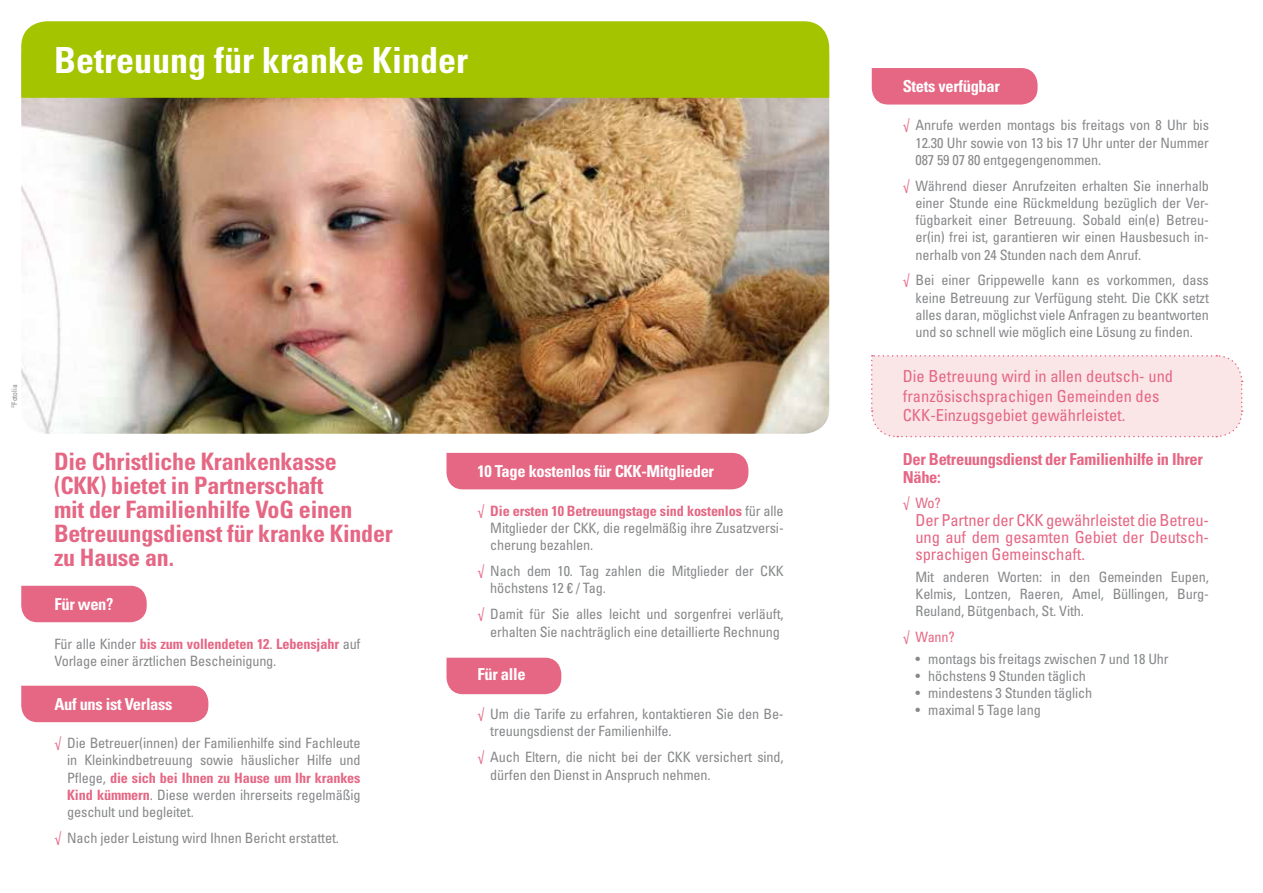
<style>
.page{position:relative;width:1263px;height:893px;background:#fff}
.page>*{position:absolute;margin:0;border:0;box-sizing:border-box;transform-origin:0 0}
.t1{font:700 condensed 36px "Univers LT Std";color:#fff}
.t2{font:700 condensed 24px/24px "Univers LT Std";letter-spacing:-.01em;color:#e56784}
.t3{font:condensed 16.5px/19.5px "Univers LT Std";color:#e56784}
.t4{font:700 condensed 16.5px "Univers LT Std";letter-spacing:-.02em;color:#fff}
.t5{font:700 condensed 16.5px/18px "Univers LT Std";letter-spacing:-.02em;color:#e56784}
.t6{font:condensed 14.25px/17.2px "Univers LT Std";letter-spacing:-.01em;color:#87888a;text-align:justify}
.t7{font:condensed 14.25px "Univers LT Std";letter-spacing:-.025em;color:#e56784}
.t8{font:condensed 7.5px "Univers LT Std";color:#87888a}
.s1{font-weight:700;color:#e56784}
.s2{color:#e56784}
</style>
<div class="page">
<div style="left:446px;top:453px;width:302px;height:36px;background:#e56784"></div>
<div style="left:872px;top:68px;width:165px;height:37px;background:#e56784"></div>
<div style="left:21px;top:686px;width:187px;height:36px;background:#e56784"></div>
<img style="left:21px;top:98px;width:808px;height:336px">
<div style="left:21px;top:21px;width:808px;height:77px;background:#a4c400"></div>
<div style="left:446px;top:658px;width:115px;height:36px;background:#e56784"></div>
<div style="left:21px;top:586px;width:126px;height:36px;background:#e56784"></div>
<div style="left:871px;top:355px;width:372px;height:83px;background:#fae5e7"></div>
<h1 class="t1" style="left:54px;top:38px;width:415px">Betreuung für kranke Kinder</h1>
<p class="t8" style="left:10px;top:408px;width:25px;rotate:-90deg"><sup>©</sup>Fotolia</p>
<h2 class="t2" style="left:54px;top:450px;width:340px">Die Christliche Krankenkasse (CKK) bietet in Partnerschaft<br>mit der Familienhilfe VoG einen<br>Betreuungsdienst für kranke Kinder zu Hause an.</h2>
<p class="t4" style="left:54px;top:594px;width:61px">Für wen?</p>
<p class="t6" style="left:54px;top:635px;width:308px">Für alle Kinder <span class="s1">bis zum vollendeten 12</span>. <span class="s1">Lebensjahr</span> auf<br>Vorlage einer ärztlichen Bescheinigung.</p>
<p class="t4" style="left:54px;top:694px;width:120px">Auf uns ist Verlass</p>
<p class="t6" style="left:67px;top:734px;width:295px;text-indent:-13px"><span class="s2">√</span> Die Betreuer(innen) der Familienhilfe sind Fachleute in Kleinkindbetreuung sowie häuslicher Hilfe und Pflege, <span class="s1">die sich bei Ihnen zu Hause um Ihr krankes Kind kümmern</span>. Diese werden ihrerseits regelmäßig geschult und begleitet.</p>
<p class="t6" style="left:54px;top:829px;width:286px"><span class="s2">√</span> Nach jeder Leistung wird Ihnen Bericht erstattet.</p>
<p class="t4" style="left:477px;top:461px;width:238px">10 Tage kostenlos für CKK-Mitglieder</p>
<p class="t6" style="left:490px;top:502px;width:295px;text-indent:-13px"><span class="s2">√</span> <span class="s1">Die ersten 10 Betreuungstage sind kostenlos</span> für alle Mitglieder der CKK, die regelmäßig ihre Zusatzversi&shy;cherung bezahlen.</p>
<p class="t6" style="left:490px;top:562px;width:295px;text-indent:-13px"><span class="s2">√</span> Nach dem 10. Tag zahlen die Mitglieder der CKK höchstens 12 € / Tag.</p>
<p class="t6" style="left:477px;top:604px;width:308px;line-height:18px;text-align:right"><span class="s2">√</span> Damit für Sie alles leicht und sorgenfrei verläuft, erhalten Sie nachträglich eine detaillierte Rechnung</p>
<p class="t4" style="left:477px;top:664px;width:50px">Für alle</p>
<p class="t6" style="left:490px;top:705px;width:295px;text-indent:-13px"><span class="s2">√</span> Um die Tarife zu erfahren, kontaktieren Sie den Be&shy;treuungsdienst der Familienhilfe.</p>
<p class="t6" style="left:490px;top:748px;width:295px;line-height:18px;text-indent:-13px"><span class="s2">√</span> Auch Eltern, die nicht bei der CKK versichert sind, dürfen den Dienst in Anspruch nehmen.</p>
<p class="t4" style="left:903px;top:76px;width:99px">Stets verfügbar</p>
<p class="t6" style="left:915px;top:117px;width:295px;text-indent:-13px"><span class="s2">√</span> Anrufe werden montags bis freitags von 8 Uhr bis 12.30 Uhr sowie von 13 bis 17 Uhr unter der Nummer 087 59 07 80 entgegengenommen.</p>
<p class="t6" style="left:915px;top:177px;width:295px;text-indent:-13px"><span class="s2">√</span> Während dieser Anrufzeiten erhalten Sie innerhalb einer Stunde eine Rückmeldung bezüglich der Ver&shy;fügbarkeit einer Betreuung. Sobald ein(e) Betreu&shy;er(in) frei ist, garantieren wir einen Hausbesuch in&shy;nerhalb von 24 Stunden nach dem Anruf.</p>
<p class="t6" style="left:915px;top:272px;width:295px;text-indent:-13px"><span class="s2">√</span> Bei einer Grippewelle kann es vorkommen, dass keine Betreuung zur Verfügung steht. Die CKK setzt alles daran, möglichst viele Anfragen zu beantworten und so schnell wie möglich eine Lösung zu finden.</p>
<p class="t3" style="left:903px;top:366px;width:272px">Die Betreuung wird in allen deutsch- und französischsprachigen Gemeinden des<br>CKK-Einzugsgebiet gewährleistet.</p>
<p class="t5" style="left:903px;top:450px;width:302px">Der Betreuungsdienst der Familienhilfe in Ihrer<br>Nähe:</p>
<p class="t7" style="left:903px;top:494px;width:40px">√ Wo?</p>
<p class="t3" style="left:915px;top:511px;width:295px;line-height:17.2px;text-align:justify">Der Partner der CKK gewährleistet die Betreu&shy;ung auf dem gesamten Gebiet der Deutsch&shy;sprachigen Gemeinschaft.</p>
<p class="t6" style="left:915px;top:568px;width:295px">Mit anderen Worten: in den Gemeinden Eupen, Kelmis, Lontzen, Raeren, Amel, Büllingen, Burg-Reuland, Bütgenbach, St. Vith.</p>
<p class="t7" style="left:903px;top:628px;width:54px">√ Wann?</p>
<p class="t6" style="left:915px;top:650px;width:255px">• montags bis freitags zwischen 7 und 18 Uhr</p>
<p class="t6" style="left:915px;top:667px;width:172px">• höchstens 9 Stunden täglich</p>
<p class="t6" style="left:915px;top:684px;width:178px">• mindestens 3 Stunden täglich</p>
<p class="t6" style="left:915px;top:701px;width:127px">• maximal 5 Tage lang</p>
</div>
